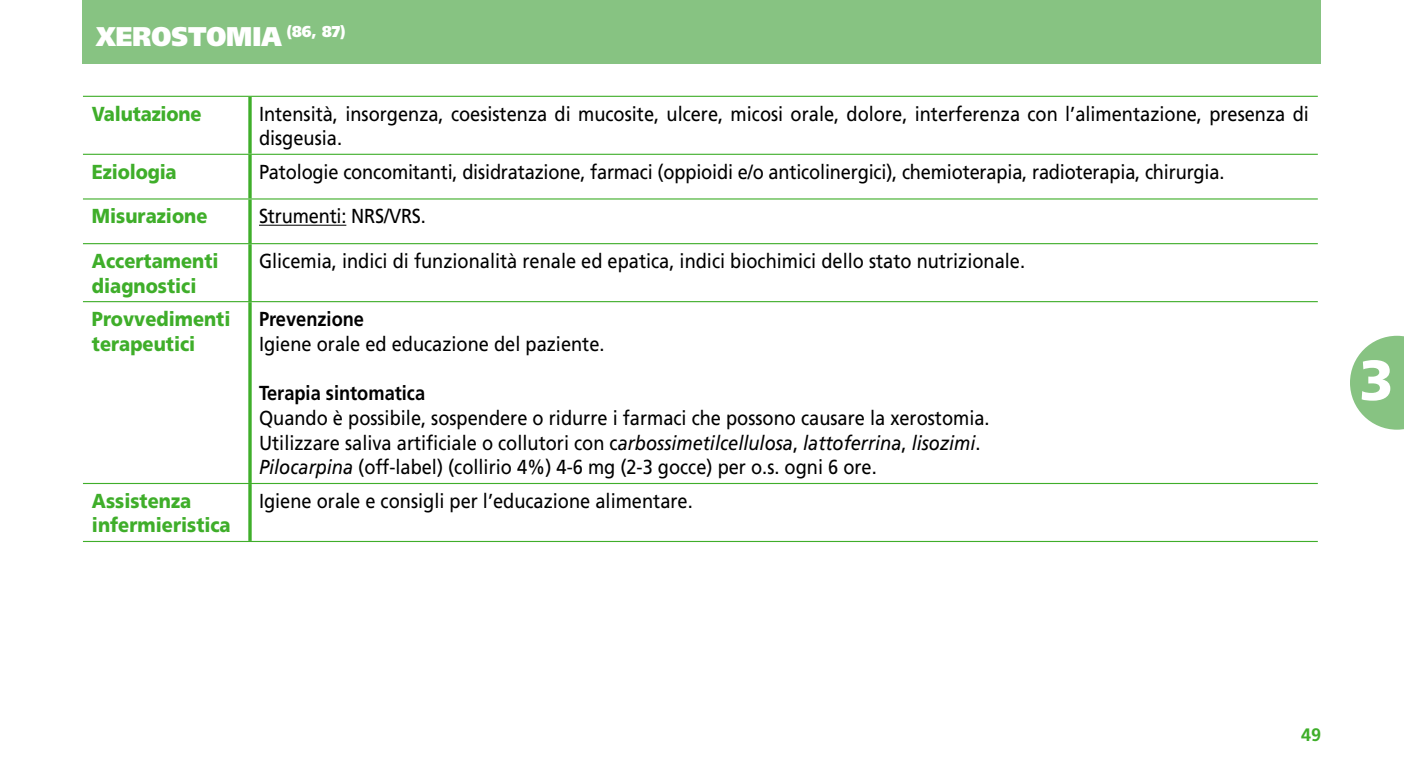
<style>
.page{position:relative;width:1404px;height:766px;background:#fff}
.page>*{position:absolute;margin:0;border:0;box-sizing:border-box;transform-origin:0 0}
.t1{font:900 56.25px "Frutiger LT Std";color:#fff}
.t2{font:900 27px "Frutiger LT Std";color:#fff;scale:.9 1}
.t3{font:20.25px/24.8px "Frutiger LT Std";color:#000;scale:.9 1}
.t4{font:900 20.25px/24.8px "Frutiger LT Std";color:#3fae2a;scale:.9 1}
.t5{font:700 20.25px "Frutiger LT Std";color:#000;scale:.9 1}
.t6{font:700 18px "Frutiger LT Std";color:#3fae2a}
.s1{font-style:italic}
</style>
<div class="page">
<div style="left:83px;top:0;width:1237px;height:64px;background:#87c382"></div>
<svg style="left:1350px;top:335px;width:53px;height:94px"></svg>
<svg style="left:248px;top:97px;width:4px;height:57px"></svg>
<svg style="left:248px;top:155px;width:4px;height:43px"></svg>
<svg style="left:248px;top:199px;width:4px;height:44px"></svg>
<svg style="left:248px;top:244px;width:4px;height:57px"></svg>
<svg style="left:248px;top:302px;width:4px;height:181px"></svg>
<svg style="left:248px;top:484px;width:4px;height:56px"></svg>
<hr style="left:83px;top:540px;width:167px;height:2px;background:#3fae2a">
<hr style="left:250px;top:540px;width:1067px;height:2px;background:#3fae2a">
<hr style="left:83px;top:154px;width:167px;height:1px;background:#3fae2a">
<hr style="left:250px;top:154px;width:1067px;height:1px;background:#3fae2a">
<hr style="left:83px;top:198px;width:167px;height:1px;background:#3fae2a">
<hr style="left:250px;top:198px;width:1067px;height:1px;background:#3fae2a">
<hr style="left:83px;top:243px;width:167px;height:1px;background:#3fae2a">
<hr style="left:250px;top:243px;width:1067px;height:1px;background:#3fae2a">
<hr style="left:83px;top:301px;width:167px;height:1px;background:#3fae2a">
<hr style="left:250px;top:301px;width:1067px;height:1px;background:#3fae2a">
<hr style="left:83px;top:483px;width:167px;height:1px;background:#3fae2a">
<hr style="left:250px;top:483px;width:1067px;height:1px;background:#3fae2a">
<hr style="left:83px;top:96px;width:167px;height:1px;background:#3fae2a">
<hr style="left:250px;top:96px;width:1067px;height:1px;background:#3fae2a">
<hr style="left:259px;top:225px;width:87px;height:1px;background:#000">
<h2 class="t2" style="left:96px;top:20px;width:279px">XEROSTOMIA <sup>(86,</sup> <sup>87)</sup></h2>
<p class="t4" style="left:92px;top:101px;width:123px">Valutazione</p>
<p class="t3" style="left:259px;top:101px;width:1167px">Intensità, insorgenza, coesistenza di mucosite, ulcere, micosi orale, dolore, interferenza con l’alimentazione, presenza di disgeusia.</p>
<p class="t4" style="left:92px;top:159px;width:96px">Eziologia</p>
<p class="t3" style="left:259px;top:159px;width:1074px">Patologie concomitanti, disidratazione, farmaci (oppioidi e/o anticolinergici), chemioterapia, radioterapia, chirurgia.</p>
<p class="t4" style="left:92px;top:204px;width:130px">Misurazione</p>
<p class="t3" style="left:259px;top:204px;width:187px">Strumenti: NRS/VRS.</p>
<p class="t4" style="left:92px;top:248px;width:142px">Accertamenti diagnostici</p>
<p class="t3" style="left:259px;top:248px;width:852px">Glicemia, indici di funzionalità renale ed epatica, indici biochimici dello stato nutrizionale.</p>
<p class="t4" style="left:92px;top:306px;width:155px">Provvedimenti terapeutici</p>
<p class="t5" style="left:259px;top:307px;width:118px">Prevenzione</p>
<p class="t3" style="left:259px;top:331px;width:385px">Igiene orale ed educazione del paziente.</p>
<p class="t5" style="left:259px;top:381px;width:186px">Terapia sintomatica</p>
<p class="t3" style="left:259px;top:405px;width:813px">Quando è possibile, sospendere o ridurre i farmaci che possono causare la xerostomia.<br>Utilizzare saliva artificiale o collutori con c<span class="s1">arbossimetilcellulosa</span>, <span class="s1">lattoferrina</span>, <span class="s1">lisozimi</span>.<br><span class="s1">Pilocarpina</span> (off-label) (collirio 4%) 4-6 mg (2-3 gocce) per o.s. ogni 6 ore.</p>
<p class="t4" style="left:92px;top:488px;width:156px">Assistenza infermieristica</p>
<p class="t3" style="left:259px;top:488px;width:483px">Igiene orale e consigli per l’educazione alimentare.</p>
<h1 class="t1" style="left:1359px;top:346px;width:36px">3</h1>
<p class="t6" style="left:1300px;top:724px;width:22px">49</p>
</div>
